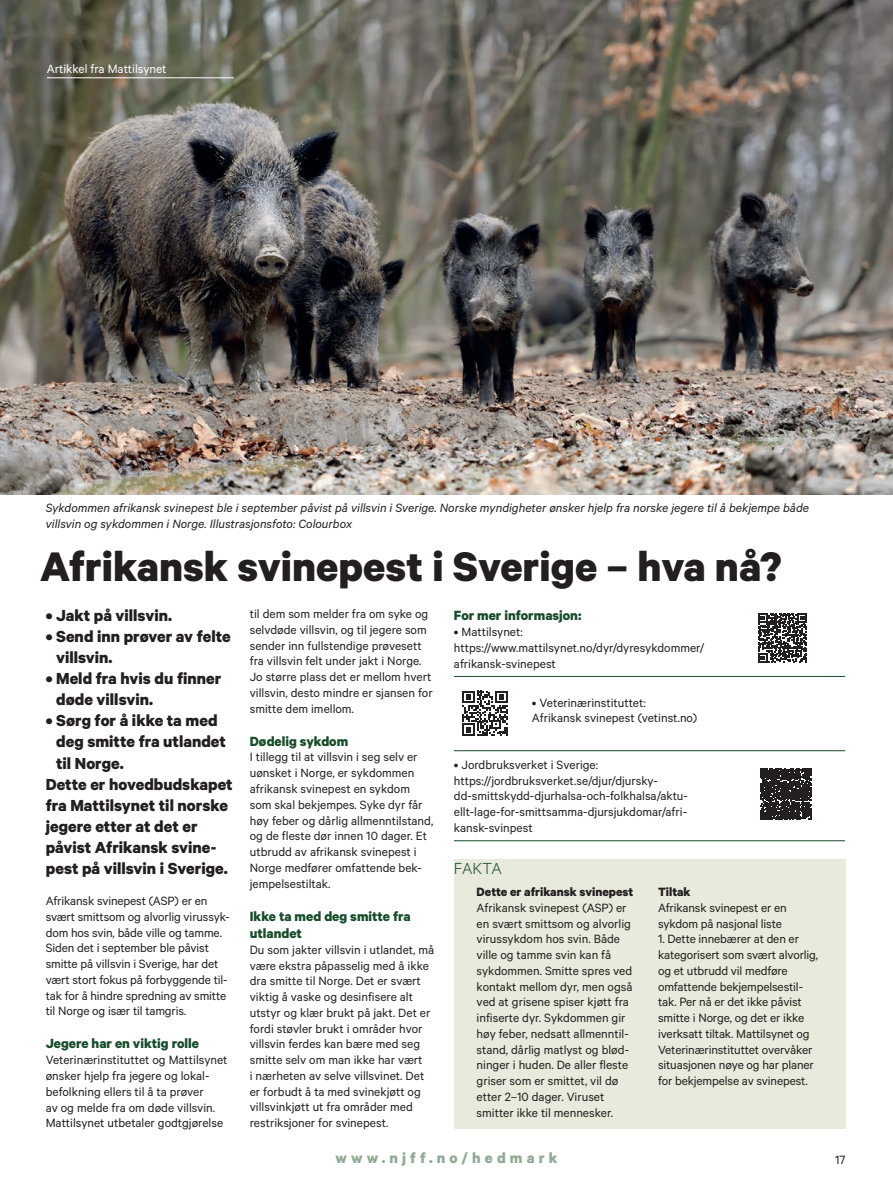
<style>
.page{position:relative;width:893px;height:1191px;background:#fff}
.page>*{position:absolute;margin:0;border:0;box-sizing:border-box;transform-origin:0 0}
.t1{font:700 46.5px "Calibre";color:#231f20}
.t2{font:700 18px/21px "Calibre";color:#231f20}
.t3{font:300 18px "Calibre";letter-spacing:-.015em;color:#184d2b}
.t4{font:700 16.5px "Calibre";letter-spacing:.25em;color:#91aa96}
.t5{font:700 15px/17.4px "Calibre";color:#184d2b}
.t6{font:13.5px/15.8px "Calibre";color:#231f20}
.t7{font:italic 13.5px/15.8px "Calibre";color:#231f20}
.t8{font:700 13.5px "Calibre";color:#231f20}
.t9{font:13.5px "Calibre";color:#fff}
</style>
<div class="page">
<div style="left:454px;top:859px;width:391px;height:269px;background:#e8eadb"></div>
<img style="left:0;top:0;width:893px;height:494px">
<hr style="left:454px;top:676px;width:391px;height:1px;background:#184d2b">
<hr style="left:454px;top:750px;width:391px;height:1px;background:#184d2b">
<hr style="left:454px;top:840px;width:391px;height:1px;background:#184d2b">
<svg style="left:758px;top:613px;width:49px;height:49px"></svg>
<svg style="left:462px;top:690px;width:46px;height:46px"></svg>
<svg style="left:760px;top:768px;width:51px;height:52px;background:#373334"></svg>
<hr style="left:47px;top:77px;width:187px;height:1px;background:#fff">
<p class="t9" style="left:47px;top:61px;width:121px">Artikkel fra Mattilsynet</p>
<p class="t7" style="left:46px;top:500px;width:765px">Sykdommen afrikansk svinepest ble i september påvist på villsvin i Sverige. Norske myndigheter ønsker hjelp fra norske jegere til å bekjempe både villsvin og sykdommen i Norge. Illustrasjonsfoto: Colourbox</p>
<h1 class="t1" style="left:40px;top:538px;width:743px">Afrikansk svinepest i Sverige – hva nå?</h1>
<p class="t6" style="left:250px;top:605px;width:184px">til dem som melder fra om syke og selvdøde villsvin, og til jegere som sender inn fullstendige prøvesett fra villsvin felt under jakt i Norge.<br>Jo større plass det er mellom hvert villsvin, desto mindre er sjansen for smitte dem imellom.</p>
<p class="t5" style="left:250px;top:732px;width:100px">Dødelig sykdom</p>
<p class="t6" style="left:250px;top:749px;width:185px">I tillegg til at villsvin i seg selv er uønsket i Norge, er sykdommen afrikansk svinepest en sykdom som skal bekjempes. Syke dyr får høy feber og dårlig allmenntilstand, og de fleste dør innen 10 dager. Et utbrudd av afrikansk svinepest i<br>Norge medfører omfattende bek&shy;jempelsestiltak.</p>
<p class="t5" style="left:250px;top:906px;width:162px">Ikke ta med deg smitte fra utlandet</p>
<p class="t6" style="left:250px;top:941px;width:186px">Du som jakter villsvin i utlandet, må være ekstra påpasselig med å ikke dra smitte til Norge. Det er svært viktig å vaske og desinfisere alt utstyr og klær brukt på jakt. Det er fordi støvler brukt i områder hvor villsvin ferdes kan bære med seg smitte selv om man ikke har vært<br>i nærheten av selve villsvinet. Det er forbudt å ta med svinekjøtt og villsvinkjøtt ut fra områder med restriksjoner for svinepest.</p>
<h2 class="t2" style="left:46px;top:604px;width:128px">• Jakt på villsvin.</h2>
<h2 class="t2" style="left:56px;top:626px;width:176px;text-indent:-10px">• Send inn prøver av felte villsvin.</h2>
<h2 class="t2" style="left:56px;top:668px;width:167px;text-indent:-10px">• Meld fra hvis du finner døde villsvin.</h2>
<h2 class="t2" style="left:46px;top:710px;width:173px">• Sørg for å ikke ta med</h2>
<h2 class="t2" style="left:56px;top:731px;width:171px">deg smitte fra utlandet</h2>
<h2 class="t2" style="left:56px;top:752px;width:69px">til Norge.</h2>
<h2 class="t2" style="left:46px;top:773px;width:189px">Dette er hovedbudskapet</h2>
<h2 class="t2" style="left:46px;top:794px;width:184px">fra Mattilsynet til norske</h2>
<h2 class="t2" style="left:46px;top:815px;width:153px">jegere etter at det er</h2>
<h2 class="t2" style="left:46px;top:836px;width:172px">påvist Afrikansk svine-</h2>
<h2 class="t2" style="left:46px;top:857px;width:184px">pest på villsvin i Sverige.</h2>
<p class="t6" style="left:46px;top:892px;width:186px">Afrikansk svinepest (ASP) er en svært smittsom og alvorlig virussyk&shy;dom hos svin, både ville og tamme.<br>Siden det i september ble påvist smitte på villsvin i Sverige, har det vært stort fokus på forbyggende til&shy;tak for å hindre spredning av smitte til Norge og især til tamgris.</p>
<p class="t5" style="left:46px;top:1034px;width:155px">Jegere har en viktig rolle</p>
<p class="t6" style="left:46px;top:1051px;width:183px">Veterinærinstituttet og Mattilsynet ønsker hjelp fra jegere og lokal&shy;befolkning ellers til å ta prøver<br>av og melde fra om døde villsvin.<br>Mattilsynet utbetaler godtgjørelse</p>
<p class="t5" style="left:454px;top:606px;width:129px">For mer informasjon:</p>
<p class="t6" style="left:454px;top:623px;width:252px">• Mattilsynet: https://www.mattilsynet.no/dyr/dyresykdommer/ afrikansk-svinepest</p>
<p class="t6" style="left:532px;top:694px;width:167px">• Veterinærinstituttet:<br>Afrikansk svinepest (vetinst.no)</p>
<p class="t6" style="left:454px;top:756px;width:235px">• Jordbruksverket i Sverige: https://jordbruksverket.se/djur/djursky&shy;dd-smittskydd-djurhalsa-och-folkhalsa/aktu&shy;ellt-lage-for-smittsamma-djursjukdomar/afri&shy;kansk-svinpest</p>
<h2 class="t3" style="left:454px;top:857px;width:49px">FAKTA</h2>
<p class="t8" style="left:477px;top:883px;width:158px">Dette er afrikansk svinepest</p>
<p class="t6" style="left:477px;top:899px;width:157px">Afrikansk svinepest (ASP) er en svært smittsom og alvorlig virussykdom hos svin. Både ville og tamme svin kan få sykdommen. Smitte spres ved kontakt mellom dyr, men også ved at grisene spiser kjøtt fra infiserte dyr. Sykdommen gir høy feber, nedsatt allmenntil&shy;stand, dårlig matlyst og blød&shy;ninger i huden. De aller fleste griser som er smittet, vil dø etter 2–10 dager. Viruset smitter ikke til mennesker.</p>
<p class="t8" style="left:658px;top:883px;width:34px">Tiltak</p>
<p class="t6" style="left:658px;top:899px;width:130px">Afrikansk svinepest er en sykdom på nasjonal liste</p>
<p class="t6" style="left:658px;top:930px;width:162px">1. Dette innebærer at den er kategorisert som svært alvorlig, og et utbrudd vil medføre omfattende bekjempelsestil&shy;tak. Per nå er det ikke påvist smitte i Norge, og det er ikke iverksatt tiltak. Mattilsynet og<br>Veterinærinstituttet overvåker situasjonen nøye og har planer for bekjempelse av svinepest.</p>
<p class="t4" style="left:335px;top:1148px;width:223px">www.njff.no/hedmark</p>
<p class="t6" style="left:835px;top:1151px;width:12px">17</p>
</div>
